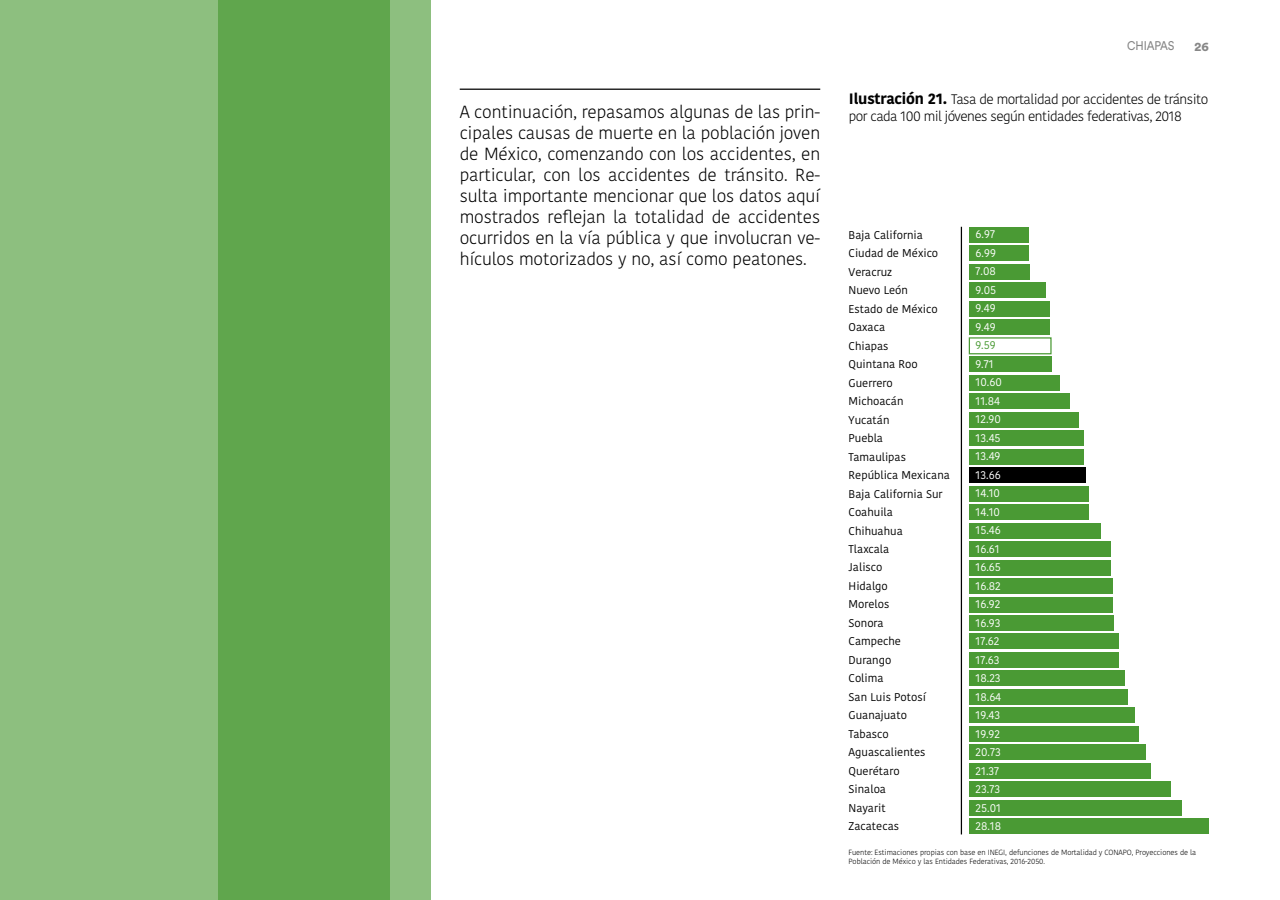
<style>
.page{position:relative;width:1280px;height:900px;background:#fff}
.page>*{position:absolute;margin:0;border:0;box-sizing:border-box;transform-origin:0 0}
.t1{font:300 17.5px/21px "Kohinoor Bangla";letter-spacing:-.01em;color:#000;text-align:justify}
.t2{font:300 13.75px/16.5px "Kohinoor Bangla";letter-spacing:-.04em;color:#000}
.t3{font:12.5px "Circular Std";letter-spacing:-.015em;color:#878787;scale:.9 1}
.t4{font:900 12.5px "Circular Std";color:#878787}
.t5{font:11.25px/18.5px "Kohinoor Bangla";color:#000}
.t6{font:11.25px/18.5px "Kohinoor Bangla";color:#fff;text-align:justify}
.t7{font:11.25px "Kohinoor Bangla";color:#4a9a34}
.t8{font:300 7.5px/9px "Kohinoor Bangla";letter-spacing:-.01em;color:#000}
.s1{font-weight:700;font-size:15px}
</style>
<div class="page">
<div style="left:969px;top:227px;width:60px;height:16px;background:#4a9a34"></div>
<div style="left:969px;top:246px;width:60px;height:15px;background:#4a9a34"></div>
<div style="left:969px;top:264px;width:61px;height:16px;background:#4a9a34"></div>
<div style="left:969px;top:283px;width:77px;height:15px;background:#4a9a34"></div>
<div style="left:969px;top:301px;width:81px;height:16px;background:#4a9a34"></div>
<div style="left:969px;top:319px;width:81px;height:16px;background:#4a9a34"></div>
<div style="left:969px;top:337px;width:83px;height:17px;background:#fff;border:1px solid #4a9a34"></div>
<div style="left:969px;top:356px;width:83px;height:16px;background:#4a9a34"></div>
<div style="left:969px;top:375px;width:91px;height:16px;background:#4a9a34"></div>
<div style="left:969px;top:393px;width:101px;height:16px;background:#4a9a34"></div>
<div style="left:969px;top:412px;width:110px;height:16px;background:#4a9a34"></div>
<div style="left:969px;top:430px;width:115px;height:16px;background:#4a9a34"></div>
<div style="left:969px;top:449px;width:115px;height:16px;background:#4a9a34"></div>
<div style="left:969px;top:467px;width:117px;height:16px;background:#000"></div>
<div style="left:969px;top:486px;width:120px;height:16px;background:#4a9a34"></div>
<div style="left:969px;top:504px;width:120px;height:16px;background:#4a9a34"></div>
<div style="left:969px;top:523px;width:132px;height:16px;background:#4a9a34"></div>
<div style="left:969px;top:541px;width:142px;height:16px;background:#4a9a34"></div>
<div style="left:969px;top:560px;width:142px;height:15px;background:#4a9a34"></div>
<div style="left:969px;top:578px;width:143px;height:16px;background:#4a9a34"></div>
<div style="left:969px;top:597px;width:144px;height:15px;background:#4a9a34"></div>
<div style="left:969px;top:615px;width:144px;height:16px;background:#4a9a34"></div>
<div style="left:969px;top:634px;width:150px;height:15px;background:#4a9a34"></div>
<div style="left:969px;top:652px;width:150px;height:16px;background:#4a9a34"></div>
<div style="left:969px;top:671px;width:155px;height:15px;background:#4a9a34"></div>
<div style="left:969px;top:689px;width:159px;height:16px;background:#4a9a34"></div>
<div style="left:969px;top:707px;width:166px;height:16px;background:#4a9a34"></div>
<div style="left:969px;top:726px;width:170px;height:16px;background:#4a9a34"></div>
<div style="left:969px;top:744px;width:177px;height:16px;background:#4a9a34"></div>
<div style="left:969px;top:763px;width:182px;height:16px;background:#4a9a34"></div>
<div style="left:969px;top:781px;width:202px;height:16px;background:#4a9a34"></div>
<div style="left:969px;top:800px;width:213px;height:16px;background:#4a9a34"></div>
<div style="left:969px;top:818px;width:240px;height:16px;background:#4a9a34"></div>
<hr style="left:460px;top:89px;width:360px;height:1px;background:#000">
<hr style="left:961px;top:227px;width:1px;height:607px;background:#000">
<div style="left:0;top:0;width:431px;height:900px;background:#8dbf7f"></div>
<div style="left:218px;top:0;width:172px;height:900px;background:#60a64d"></div>
<p class="t1" style="left:460px;top:101px;width:362px">A continuación, repasamos algunas de las prin&shy;cipales causas de muerte en la población joven de México, comenzando con los accidentes, en particular, con los accidentes de tránsito. Re&shy;sulta importante mencionar que los datos aquí mostrados reflejan la totalidad de accidentes ocurridos en la vía pública y que involucran ve&shy;hículos motorizados y no, así como peatones.</p>
<p class="t3" style="left:1127px;top:38px;width:54px">CHIAPAS</p>
<p class="t4" style="left:1195px;top:39px;width:16px">26</p>
<p class="t2" style="left:849px;top:91px;width:361px"><span class="s1">Ilustración 21.</span> Tasa de mortalidad por accidentes de tránsito por cada 100 mil jóvenes según entidades federativas, 2018</p>
<p class="t5" style="left:849px;top:225px;width:103px">Baja California<br>Ciudad de México<br>Veracruz<br>Nuevo León<br>Estado de México<br>Oaxaca<br>Chiapas<br>Quintana Roo<br>Guerrero<br>Michoacán<br>Yucatán<br>Puebla<br>Tamaulipas<br>República Mexicana<br>Baja California Sur<br>Coahuila<br>Chihuahua<br>Tlaxcala<br>Jalisco<br>Hidalgo<br>Morelos<br>Sonora<br>Campeche<br>Durango<br>Colima<br>San Luis Potosí<br>Guanajuato<br>Tabasco<br>Aguascalientes<br>Querétaro<br>Sinaloa<br>Nayarit<br>Zacatecas</p>
<p class="t6" style="left:976px;top:225px;width:22px">6.97<br>6.99<br>7.08<br>9.05<br>9.49<br>9.49</p>
<p class="t7" style="left:976px;top:337px;width:22px">9.59</p>
<p class="t6" style="left:976px;top:354px;width:28px;text-align:left">9.71<br>10.60<br>11.84<br>12.90<br>13.45<br>13.49<br>13.66<br>14.10<br>14.10<br>15.46<br>16.61<br>16.65<br>16.82<br>16.92<br>16.93<br>17.62<br>17.63<br>18.23<br>18.64<br>19.43<br>19.92<br>20.73<br>21.37<br>23.73<br>25.01<br>28.18</p>
<p class="t8" style="left:849px;top:847px;width:349px">Fuente: Estimaciones propias con base en INEGI, defunciones de Mortalidad y CONAPO, Proyecciones de la<br>Población de México y las Entidades Federativas, 2016-2050.</p>
</div>
